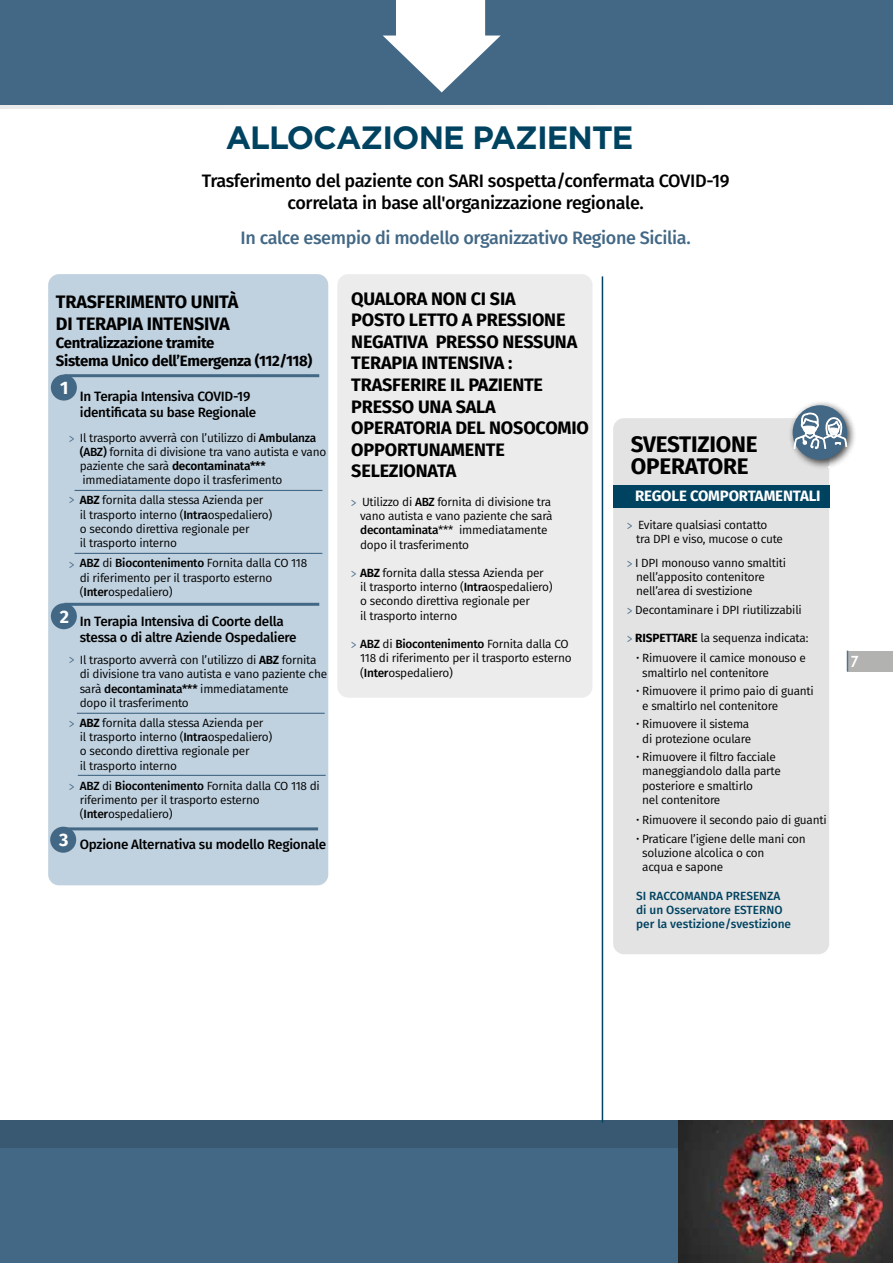
<style>
.page{position:relative;width:893px;height:1263px;background:#fff}
.page>*{position:absolute;margin:0;border:0;box-sizing:border-box;transform-origin:0 0}
.t1{font:700 32.25px "Gotham";letter-spacing:-.03em;color:#004361}
.t2{font:700 22.5px/21.6px "Fira Sans";letter-spacing:-.01em;color:#000}
.t3{font:700 18px/21.6px "Fira Sans";letter-spacing:-.01em;color:#000}
.t4{font:500 18px/21.6px "Fira Sans";letter-spacing:-.02em;color:#000;text-align:center}
.t5{font:500 18px "Fira Sans";letter-spacing:-.02em;color:#436885}
.t6{font:700 18px "Fira Sans";color:#fff}
.t7{font:700 15px/18px "Fira Sans";letter-spacing:-.02em;color:#000}
.t8{font:700 15px "Fira Sans";letter-spacing:-.01em;color:#fff}
.t9{font:15px "ADAM.CGPRO";color:#fff}
.t10{font:500 13.5px/16.2px "Fira Sans";letter-spacing:-.02em;color:#000}
.t11{font:11.85px/14.2px "Fira Sans";letter-spacing:-.02em;color:#000}
.t12{font:500 11.85px/14.2px "Fira Sans";color:#004361}
.t13{font:300 11.85px "Euclid Square";color:#436885}
.s1{font-weight:500}
.s2{font-weight:600}
.s3{font-family:"Euclid Square";font-weight:300;color:#436885}
.s4{font-weight:700}
.s5{font-family:"Euclid Circular A";font-weight:500}
</style>
<div class="page">
<svg style="left:0;top:104px;width:893px;height:4px;fill:#f0f0f0"></svg>
<div style="left:0;top:1121px;width:802px;height:142px;background:linear-gradient(to bottom,#3c5e78,#466c8a)"></div>
<img style="left:679px;top:1121px;width:214px;height:142px">
<div style="left:848px;top:651px;width:45px;height:20px;background:#b2b3b0"></div>
<svg style="left:847px;top:651px;width:1px;height:20px"></svg>
<div style="left:0;top:0;width:893px;height:104px;background:#436885"></div>
<svg style="left:383px;top:0;width:118px;height:92px"></svg>
<hr style="left:602px;top:276px;width:1px;height:847px;background:#004361">
<div style="left:48px;top:274px;width:280px;height:611px;background:#c0d1df;border-radius:11px"></div>
<div style="left:337px;top:274px;width:255px;height:424px;background:#ececed;border-radius:11px"></div>
<div style="left:51px;top:375px;width:26px;height:26px;background:#436885;border-radius:50%"></div>
<div style="left:51px;top:603px;width:26px;height:26px;background:#436885;border-radius:50%"></div>
<hr style="left:75px;top:490px;width:247px;height:1px;background:#436885">
<hr style="left:75px;top:553px;width:247px;height:1px;background:#436885">
<hr style="left:77px;top:713px;width:248px;height:1px;background:#436885">
<hr style="left:64px;top:603px;width:255px;height:3px;background:#436885">
<div style="left:50px;top:827px;width:26px;height:26px;background:#436885;border-radius:50%"></div>
<hr style="left:63px;top:827px;width:255px;height:3px;background:#436885">
<hr style="left:64px;top:374px;width:255px;height:3px;background:#436885">
<hr style="left:78px;top:775px;width:248px;height:1px;background:#436885">
<div style="left:613px;top:418px;width:216px;height:536px;background:#e3e3e3;border-radius:11px"></div>
<div style="left:788px;top:401px;width:69px;height:69px;background:#000;opacity:.75"></div>
<div style="left:793px;top:405px;width:54px;height:55px;background:#436885;border-radius:50%"></div>
<svg style="left:794px;top:413px;width:53px;height:40px"></svg>
<div style="left:613px;top:485px;width:216px;height:22px;background:#004361"></div>
<h1 class="t1" style="left:226px;top:116px;width:409px">ALLOCAZIONE PAZIENTE</h1>
<h3 class="t4" style="left:202px;top:169px;width:529px">Trasferimento del paziente con SARI sospetta/confermata COVID-19 correlata in base all'organizzazione regionale.</h3>
<h3 class="t5" style="left:241px;top:223px;width:452px">In calce esempio di modello organizzativo Regione Sicilia.</h3>
<h3 class="t3" style="left:56px;top:290px;width:184px">TRASFERIMENTO UNITÀ<br>DI TERAPIA INTENSIVA</h3>
<p class="t7" style="left:56px;top:332px;width:258px">Centralizzazione tramite<br>Sistema Unico dell’Emergenza (112/118)</p>
<p class="t10" style="left:80px;top:387px;width:178px">In Terapia Intensiva COVID-19 identificata su base Regionale</p>
<p class="t11" style="left:80px;top:430px;width:248px">Il trasporto avverrà con l’utilizzo di <span class="s1">Ambulanza (ABZ)</span> fornita di divisione tra vano autista e vano paziente che sarà <span class="s2">decontaminata*** </span>immediatamente dopo il trasferimento</p>
<p class="t11" style="left:80px;top:493px;width:194px"><span class="s2">ABZ</span> fornita dalla stessa Azienda per il trasporto interno (<span class="s1">Intra</span>ospedaliero) o secondo direttiva regionale per<br>il trasporto interno</p>
<p class="t11" style="left:80px;top:556px;width:229px"><span class="s1">ABZ</span> di <span class="s1">Biocontenimento</span> Fornita dalla CO 118 di riferimento per il trasporto esterno (<span class="s1">Inter</span>ospedaliero)</p>
<p class="t10" style="left:80px;top:613px;width:218px">In Terapia Intensiva di Coorte della stessa o di altre Aziende Ospedaliere</p>
<p class="t11" style="left:80px;top:653px;width:249px">Il trasporto avverrà con l’utilizzo di <span class="s2">ABZ</span> fornita di divisione tra vano autista e vano paziente che sarà <span class="s1">decontaminata***</span> immediatamente<br>dopo il trasferimento</p>
<p class="t11" style="left:80px;top:715px;width:194px"><span class="s2">ABZ</span> fornita dalla stessa Azienda per il trasporto interno (<span class="s1">Intra</span>ospedaliero) o secondo direttiva regionale per<br>il trasporto interno</p>
<p class="t11" style="left:80px;top:778px;width:242px"><span class="s1">ABZ</span> di <span class="s1">Biocontenimento</span> Fornita dalla CO 118 di riferimento per il trasporto esterno (<span class="s1">Inter</span>ospedaliero)</p>
<p class="t10" style="left:80px;top:835px;width:248px">Opzione Alternativa su modello Regionale</p>
<h3 class="t6" style="left:60px;top:373px;width:10px">1</h3>
<p class="t13" style="left:69px;top:430px;width:7px">&gt;</p>
<p class="t13" style="left:69px;top:491px;width:7px">&gt;</p>
<p class="t13" style="left:69px;top:556px;width:7px">&gt;</p>
<h3 class="t6" style="left:60px;top:601px;width:11px">2</h3>
<p class="t13" style="left:69px;top:652px;width:7px">&gt;</p>
<p class="t13" style="left:69px;top:715px;width:7px">&gt;</p>
<p class="t13" style="left:69px;top:778px;width:7px">&gt;</p>
<h3 class="t6" style="left:59px;top:825px;width:11px">3</h3>
<h3 class="t3" style="left:351px;top:286px;width:239px">QUALORA NON CI SIA<br>POSTO LETTO A PRESSIONE<br>NEGATIVA PRESSO NESSUNA<br>TERAPIA INTENSIVA :<br>TRASFERIRE IL PAZIENTE<br>PRESSO UNA SALA<br>OPERATORIA DEL NOSOCOMIO<br>OPPORTUNAMENTE<br>SELEZIONATA</h3>
<p class="t11" style="left:360px;top:494px;width:194px;text-indent:-9px"><span class="s3">&gt;</span> Utilizzo di <span class="s1">ABZ</span> fornita di divisione tra vano autista e vano paziente che sarà <span class="s1">decontaminata</span>*** immediatamente dopo il trasferimento</p>
<p class="t11" style="left:360px;top:565px;width:194px;text-indent:-9px"><span class="s3">&gt;</span> <span class="s2">ABZ</span> fornita dalla stessa Azienda per il trasporto interno (<span class="s1">Intra</span>ospedaliero) o secondo direttiva regionale per<br>il trasporto interno</p>
<p class="t11" style="left:360px;top:636px;width:213px;text-indent:-9px"><span class="s3">&gt;</span> <span class="s1">ABZ</span> di <span class="s1">Biocontenimento</span> Fornita dalla CO<br>118 di riferimento per il trasporto esterno (<span class="s1">Inter</span>ospedaliero)</p>
<h2 class="t2" style="left:631px;top:432px;width:128px">SVESTIZIONE<br>OPERATORE</h2>
<p class="t8" style="left:635px;top:483px;width:187px">REGOLE COMPORTAMENTALI</p>
<p class="t11" style="left:636px;top:518px;width:148px;text-indent:-9px"><span class="s3">&gt;</span> Evitare qualsiasi contatto tra DPI e viso, mucose o cute</p>
<p class="t11" style="left:636px;top:555px;width:151px;text-indent:-9px"><span class="s3">&gt;</span> I DPI monouso vanno smaltiti nell’apposito contenitore nell’area di svestizione</p>
<p class="t11" style="left:627px;top:602px;width:176px"><span class="s3">&gt;</span> Decontaminare i DPI riutilizzabili</p>
<p class="t11" style="left:627px;top:628px;width:183px;line-height:20.2px;text-align:center"><span class="s3">&gt;</span> <span class="s4">RISPETTARE</span> la sequenza indicata: <span class="s5">·</span> Rimuovere il camice monouso e</p>
<p class="t11" style="left:636px;top:663px;width:179px;line-height:18.8px;text-indent:6px">smaltirlo nel contenitore<br><span class="s5">·</span> Rimuovere il primo paio di guanti</p>
<p class="t11" style="left:636px;top:696px;width:143px;line-height:18.8px;text-indent:6px">e smaltirlo nel contenitore <span class="s5">·</span> Rimuovere il sistema</p>
<p class="t11" style="left:636px;top:729px;width:141px;line-height:18.8px;text-indent:6px">di protezione oculare<br><span class="s5">·</span> Rimuovere il filtro facciale</p>
<p class="t11" style="left:642px;top:764px;width:140px">maneggiandolo dalla parte posteriore e smaltirlo<br>nel contenitore</p>
<p class="t11" style="left:636px;top:810px;width:192px;line-height:18.8px"><span class="s5">·</span> Rimuovere il secondo paio di guanti <span class="s5">·</span> Praticare l’igiene delle mani con</p>
<p class="t11" style="left:642px;top:845px;width:124px">soluzione alcolica o con acqua e sapone</p>
<p class="t12" style="left:636px;top:888px;width:156px">SI RACCOMANDA PRESENZA di un Osservatore ESTERNO per la vestizione/svestizione</p>
<p class="t9" style="left:850px;top:652px;width:10px">7</p>
</div>
